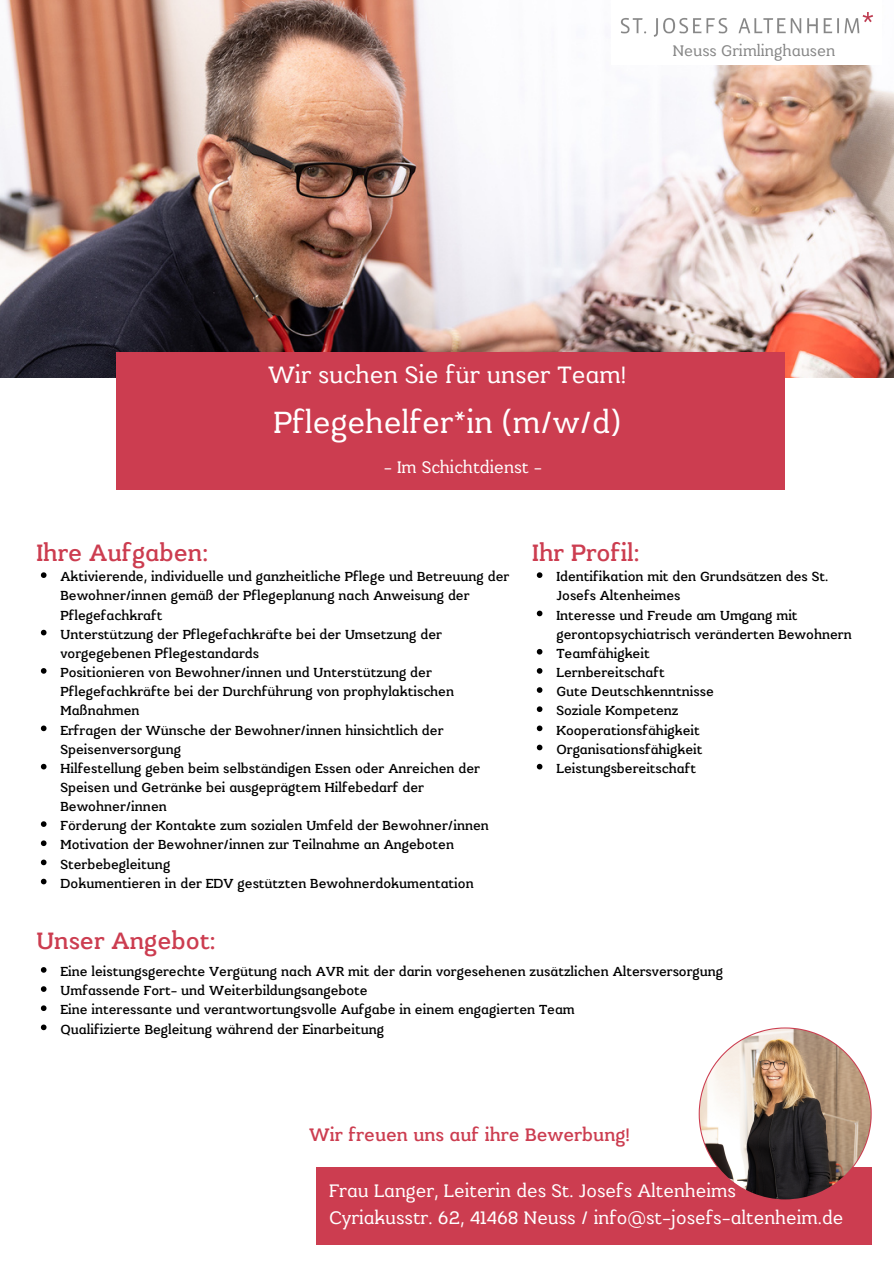
<style>
.page{position:relative;width:894px;height:1264px;background:#fff}
.page>*{position:absolute;margin:0;border:0;box-sizing:border-box;transform-origin:0 0}
.t1{font:33.15px "Kulachat Slab";color:#fff}
.t2{font:500 25.5px "Kulachat Slab";color:#cc3d50}
.t3{font:25.5px "Kulachat Slab";color:#fff}
.t4{font:19.5px/27px "Kulachat Slab";color:#fff}
.t5{font:500 19.5px "Kulachat Slab";color:#cc3d50}
.t6{font:18px "Kulachat Slab";color:#fff}
.t7{font:16.5px "Kulachat Slab";color:#878787}
.t8{font:500 14.25px/19.2px "Kulachat Slab";color:#000}
</style>
<div class="page">
<img style="left:0;top:0;width:893px;height:377px">
<div style="left:117px;top:353px;width:667px;height:137px;background:#cc3d50"></div>
<div style="left:316px;top:1167px;width:555px;height:77px;background:#cc3d50"></div>
<img style="left:699px;top:1028px;width:171px;height:171px">
<div style="left:611px;top:0;width:270px;height:64px;background:#fff"></div>
<img style="left:621px;top:12px;width:252px;height:25px">
<svg style="left:41px;top:967px;width:5px;height:5px"></svg>
<svg style="left:41px;top:986px;width:5px;height:5px"></svg>
<svg style="left:41px;top:1005px;width:5px;height:6px"></svg>
<svg style="left:41px;top:1024px;width:5px;height:6px"></svg>
<svg style="left:41px;top:572px;width:5px;height:6px"></svg>
<svg style="left:41px;top:629px;width:5px;height:6px"></svg>
<svg style="left:41px;top:668px;width:5px;height:5px"></svg>
<svg style="left:41px;top:725px;width:5px;height:6px"></svg>
<svg style="left:41px;top:763px;width:5px;height:6px"></svg>
<svg style="left:41px;top:821px;width:5px;height:6px"></svg>
<svg style="left:41px;top:840px;width:5px;height:6px"></svg>
<svg style="left:41px;top:859px;width:5px;height:6px"></svg>
<svg style="left:41px;top:878px;width:5px;height:6px"></svg>
<svg style="left:536px;top:572px;width:6px;height:6px"></svg>
<svg style="left:536px;top:610px;width:6px;height:6px"></svg>
<svg style="left:536px;top:649px;width:6px;height:5px"></svg>
<svg style="left:536px;top:668px;width:6px;height:5px"></svg>
<svg style="left:536px;top:687px;width:6px;height:6px"></svg>
<svg style="left:536px;top:706px;width:6px;height:6px"></svg>
<svg style="left:536px;top:725px;width:6px;height:6px"></svg>
<svg style="left:536px;top:744px;width:6px;height:6px"></svg>
<svg style="left:536px;top:763px;width:6px;height:6px"></svg>
<p class="t7" style="left:672px;top:40px;width:164px">Neuss Grimlinghausen</p>
<h2 class="t2" style="left:36px;top:537px;width:173px">Ihre Aufgaben:</h2>
<h2 class="t3" style="left:268px;top:359px;width:360px">Wir suchen Sie für unser Team!</h2>
<h1 class="t1" style="left:273px;top:402px;width:349px">Pflegehelfer*in (m/w/d)</h1>
<p class="t6" style="left:383px;top:456px;width:160px">- Im Schichtdienst -</p>
<h2 class="t2" style="left:532px;top:537px;width:109px">Ihr Profil:</h2>
<p class="t8" style="left:60px;top:567px;width:450px">Aktivierende, individuelle und ganzheitliche Pflege und Betreuung der Bewohner/innen gemäß der Pflegeplanung nach Anweisung der Pflegefachkraft<br>Unterstützung der Pflegefachkräfte bei der Umsetzung der vorgegebenen Pflegestandards<br>Positionieren von Bewohner/innen und Unterstützung der Pflegefachkräfte bei der Durchführung von prophylaktischen Maßnahmen<br>Erfragen der Wünsche der Bewohner/innen hinsichtlich der Speisenversorgung<br>Hilfestellung geben beim selbständigen Essen oder Anreichen der Speisen und Getränke bei ausgeprägtem Hilfebedarf der Bewohner/innen<br>Förderung der Kontakte zum sozialen Umfeld der Bewohner/innen Motivation der Bewohner/innen zur Teilnahme an Angeboten Sterbebegleitung<br>Dokumentieren in der EDV gestützten Bewohnerdokumentation</p>
<p class="t8" style="left:556px;top:567px;width:297px">Identifikation mit den Grundsätzen des St.<br>Josefs Altenheimes<br>Interesse und Freude am Umgang mit gerontopsychiatrisch veränderten Bewohnern<br>Teamfähigkeit<br>Lernbereitschaft<br>Gute Deutschkenntnisse<br>Soziale Kompetenz<br>Kooperationsfähigkeit<br>Organisationsfähigkeit<br>Leistungsbereitschaft</p>
<h2 class="t2" style="left:36px;top:924px;width:181px">Unser Angebot:</h2>
<p class="t8" style="left:60px;top:961px;width:664px">Eine leistungsgerechte Vergütung nach AVR mit der darin vorgesehenen zusätzlichen Altersversorgung Umfassende Fort- und Weiterbildungsangebote<br>Eine interessante und verantwortungsvolle Aufgabe in einem engagierten Team<br>Qualifizierte Begleitung während der Einarbeitung</p>
<h3 class="t5" style="left:309px;top:1122px;width:322px">Wir freuen uns auf ihre Bewerbung!</h3>
<h3 class="t4" style="left:329px;top:1177px;width:515px">Frau Langer, Leiterin des St. Josefs Altenheims<br>Cyriakusstr. 62, 41468 Neuss / info@st-josefs-altenheim.de</h3>
</div>
